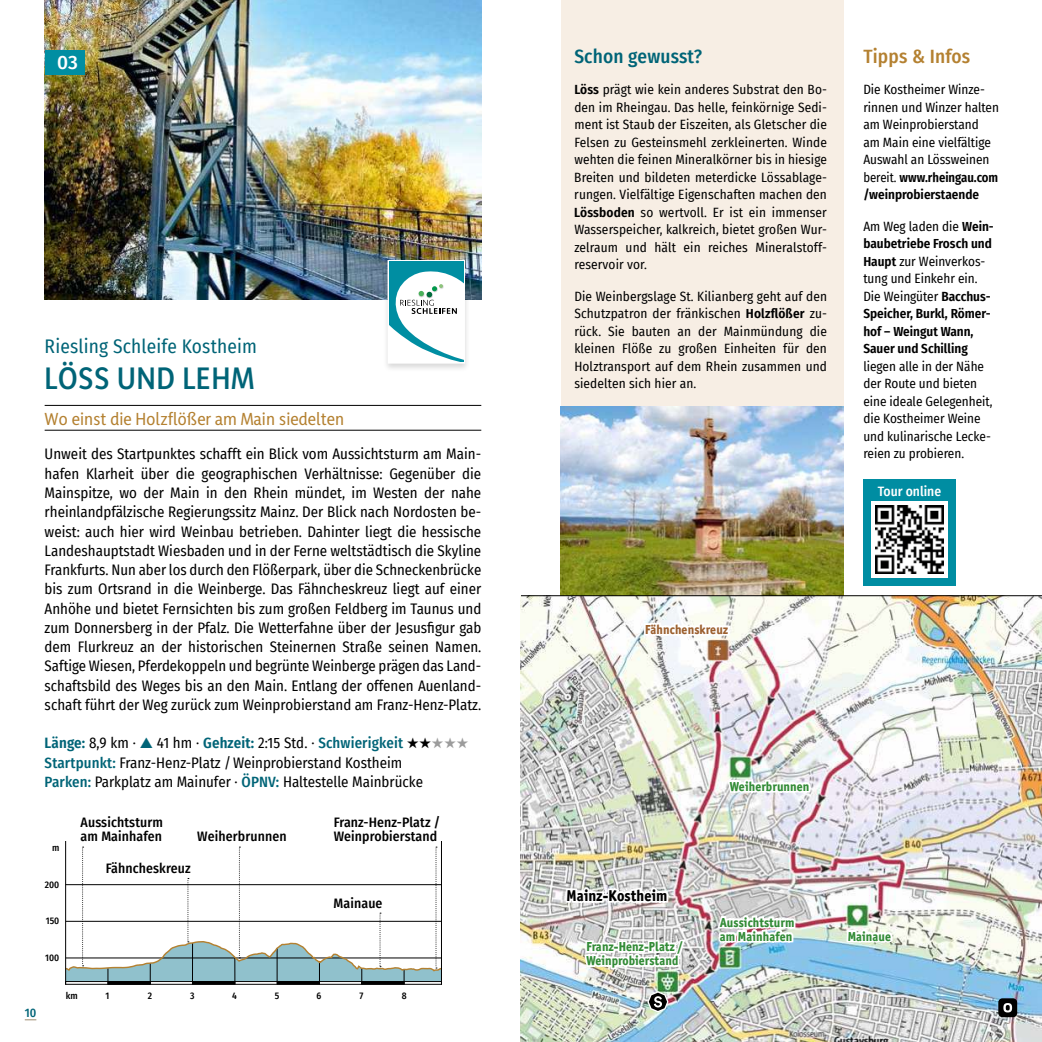
<style>
.page{position:relative;width:1042px;height:1042px;background:#fff}
.page>*{position:absolute;margin:0;border:0;box-sizing:border-box;transform-origin:0 0}
.t1{font:600 28px "Yaldevi";letter-spacing:.02em;color:#006477}
.t2{font:19.25px "Fira Sans Condensed";letter-spacing:.01em;color:#006477}
.t3{font:500 19.25px "Fira Sans Condensed";letter-spacing:.01em;color:#006477}
.t4{font:500 19.25px "Fira Sans Condensed";letter-spacing:.01em;color:#b48131}
.t5{font:500 19.25px "Fira Sans";color:#fff}
.t6{font:500 15.75px "Yaldevi";letter-spacing:.01em;color:#b48131}
.t7{font:800 15.75px "Officina San ITC";letter-spacing:.01em;color:#000;scale:.9 1}
.t8{font:14.88px/19.2px "Fira Sans Condensed";color:#000;text-align:justify}
.t9{font:500 13.65px/14.2px "Fira Sans Condensed";letter-spacing:.01em;color:#000}
.t10{font:500 13.47px "Fira Sans Condensed";color:#fff}
.t11{font:13.12px/17.5px "Fira Sans Condensed";color:#000}
.t12{font:600 13.12px/17.5px "Fira Sans Condensed";color:#000}
.t13{font:800 13.12px/14px "Officina San ITC";letter-spacing:.01em;color:#328b36;scale:.9 1}
.t14{font:800 13.12px "Officina San ITC";letter-spacing:.01em;color:#9c602f;scale:.9 1}
.t15{font:500 12.25px "Fira Sans Condensed";color:#006477}
.t16{font:500 9.45px "Fira Sans Condensed";color:#000}
.s1{font-weight:600;color:#006477}
.s2{color:#006477}
.s3{font-weight:500;color:#006477}
.s4{color:#9c9c9c}
.s5{font-weight:600}
.s6{font-weight:400}
</style>
<div class="page">
<img style="left:521px;top:596px;width:521px;height:446px">
<img style="left:45px;top:0;width:436px;height:299px">
<hr style="left:45px;top:405px;width:436px;height:1px;background:#000">
<hr style="left:45px;top:430px;width:436px;height:1px;background:#000">
<div style="left:561px;top:0;width:282px;height:407px;background:#f7eee4"></div>
<img style="left:561px;top:407px;width:282px;height:188px">
<svg style="left:66px;top:846px;width:375px;height:138px"></svg>
<hr style="left:441px;top:841px;width:1px;height:143px;background:#000">
<hr style="left:65px;top:841px;width:1px;height:143px;background:#000">
<div style="left:863px;top:479px;width:92px;height:106px;background:#008da2"></div>
<div style="left:871px;top:501px;width:77px;height:77px;background:#fff"></div>
<img style="left:895px;top:505px;width:48px;height:68px">
<img style="left:845px;top:505px;width:50px;height:448px">
<div style="left:45px;top:50px;width:39px;height:24px;background:#008ea2"></div>
<hr style="left:521px;top:595px;width:521px;height:1px;background:#000">
<img style="left:563px;top:442px;width:249px;height:600px">
<svg style="left:998px;top:998px;width:19px;height:22px"></svg>
<div style="left:382px;top:258px;width:88px;height:114px;background:#000;opacity:.15"></div>
<svg style="left:388px;top:260px;width:77px;height:104px"></svg>
<svg style="left:389px;top:262px;width:74px;height:100px"></svg>
<p class="t5" style="left:57px;top:51px;width:22px">03</p>
<p class="t2" style="left:45px;top:335px;width:214px">Riesling Schleife Kostheim</p>
<h1 class="t1" style="left:45px;top:363px;width:211px">LÖSS UND LEHM</h1>
<p class="t6" style="left:45px;top:407px;width:301px">Wo einst die Holz昀氀ößer am Main siedelten</p>
<p class="t8" style="left:45px;top:445px;width:438px">Unweit des Startpunktes schafft ein Blick vom Aussichtsturm am Main&shy;hafen Klarheit über die geographischen Verhältnisse: Gegenüber die Mainspitze, wo der Main in den Rhein mündet, im Westen der nahe rheinlandpfälzische Regierungssitz Mainz. Der Blick nach Nordosten be&shy;weist: auch hier wird Weinbau betrieben. Dahinter liegt die hessische Landeshauptstadt Wiesbaden und in der Ferne weltstädtisch die Skyline Frankfurts. Nun aber los durch den Flößerpark, über die Schneckenbrücke bis zum Ortsrand in die Weinberge. Das Fähncheskreuz liegt auf einer Anhöhe und bietet Fernsichten bis zum großen Feldberg im Taunus und zum Donnersberg in der Pfalz. Die Wetterfahne über der Jesus昀椀gur gab dem Flurkreuz an der historischen Steinernen Straße seinen Namen.<br>Saftige Wiesen, Pferdekoppeln und begrünte Weinberge prägen das Land&shy;schaftsbild des Weges bis an den Main. Entlang der offenen Auenland&shy;schaft führt der Weg zurück zum Weinprobierstand am Franz-Henz-Platz.</p>
<p class="t8" style="left:45px;top:733px;width:425px;text-align:left"><span class="s1">Länge:</span> 8,9 km · <span class="s2">▲</span> 41 hm · <span class="s1">Gehzeit:</span> 2:15 Std. · <span class="s3">Schwierigkeit</span> ★★<span class="s4">★★★<br></span><span class="s3">Startpunkt:</span> Franz-Henz-Platz / Weinprobierstand Kostheim<br><span class="s3">Parken:</span> Parkplatz am Mainufer · <span class="s3">ÖPNV:</span> Haltestelle Mainbrücke</p>
<p class="t16" style="left:52px;top:842px;width:9px">m</p>
<p class="t16" style="left:45px;top:879px;width:16px">200</p>
<p class="t16" style="left:46px;top:915px;width:15px">150</p>
<p class="t16" style="left:45px;top:952px;width:16px">100</p>
<p class="t9" style="left:81px;top:815px;width:84px">Aussichtsturm am Mainhafen</p>
<p class="t9" style="left:197px;top:829px;width:91px">Weiherbrunnen</p>
<p class="t9" style="left:106px;top:861px;width:86px">Fähncheskreuz</p>
<p class="t9" style="left:334px;top:815px;width:108px">Franz-Henz-Platz /<br>Weinprobierstand</p>
<p class="t9" style="left:333px;top:896px;width:50px">Mainaue</p>
<p class="t15" style="left:25px;top:1006px;width:13px">10</p>
<p class="t16" style="left:66px;top:990px;width:13px">km</p>
<p class="t16" style="left:105px;top:990px;width:5px">1</p>
<p class="t16" style="left:148px;top:990px;width:6px">2</p>
<p class="t16" style="left:190px;top:990px;width:6px">3</p>
<p class="t16" style="left:232px;top:990px;width:6px">4</p>
<p class="t16" style="left:275px;top:990px;width:6px">5</p>
<p class="t16" style="left:316px;top:990px;width:6px">6</p>
<p class="t16" style="left:359px;top:990px;width:5px">7</p>
<p class="t16" style="left:402px;top:990px;width:6px">8</p>
<p class="t3" style="left:574px;top:45px;width:129px">Schon gewusst?</p>
<p class="t11" style="left:574px;top:81px;width:254px;text-align:justify"><span class="s5">Löss</span> prägt wie kein anderes Substrat den Bo&shy;den im Rheingau. Das helle, feinkörnige Sedi&shy;ment ist Staub der Eiszeiten, als Gletscher die Felsen zu Gesteinsmehl zerkleinerten. Winde wehten die feinen Mineralkörner bis in hiesige Breiten und bildeten meterdicke Lössablage&shy;rungen. Vielfältige Eigenschaften machen den <span class="s5">Lössboden</span> so wertvoll. Er ist ein immenser Wasserspeicher, kalkreich, bietet großen Wur&shy;zelraum und hält ein reiches Mineralstoff&shy;reservoir vor.</p>
<p class="t11" style="left:574px;top:287px;width:254px;text-align:justify">Die Weinbergslage St. Kilianberg geht auf den Schutzpatron der fränkischen <span class="s5">Holz昀氀ößer</span> zu&shy;rück. Sie bauten an der Mainmündung die kleinen Flöße zu großen Einheiten für den Holztransport auf dem Rhein zusammen und siedelten sich hier an.</p>
<p class="t4" style="left:863px;top:45px;width:108px">Tipps &amp; Infos</p>
<p class="t11" style="left:863px;top:81px;width:137px">Die Kostheimer Winze&shy;rinnen und Winzer halten am Weinprobierstand<br>am Main eine vielfältige<br>Auswahl an Lössweinen bereit. <span class="s5">www.rheingau.com /weinprobierstaende</span></p>
<p class="t12" style="left:863px;top:217px;width:132px"><span class="s6">Am Weg laden die</span> Wein&shy;baubetriebe Frosch und<br>Haupt <span class="s6">zur Weinverkos&shy;tung und Einkehr ein.<br>Die Weingüter</span> Bacchus-<br>Speicher, Burkl, Römer&shy;hof – Weingut Wann,<br>Sauer und Schilling</p>
<p class="t11" style="left:863px;top:357px;width:131px">liegen alle in der Nähe der Route und bieten eine ideale Gelegenheit, die Kostheimer Weine und kulinarische Lecke&shy;reien zu probieren.</p>
<p class="t10" style="left:878px;top:483px;width:65px">Tour online</p>
<p class="t14" style="left:645px;top:624px;width:94px">Fähnchenskreuz</p>
<p class="t13" style="left:730px;top:780px;width:90px">Weiherbrunnen</p>
<p class="t7" style="left:566px;top:889px;width:113px">Mainz-Kostheim</p>
<p class="t13" style="left:586px;top:941px;width:109px">Franz-Henz-Platz /<br>Weinprobierstand</p>
<p class="t13" style="left:720px;top:916px;width:84px">Aussichtsturm am Mainhafen</p>
<p class="t13" style="left:847px;top:930px;width:50px">Mainaue</p>
</div>
